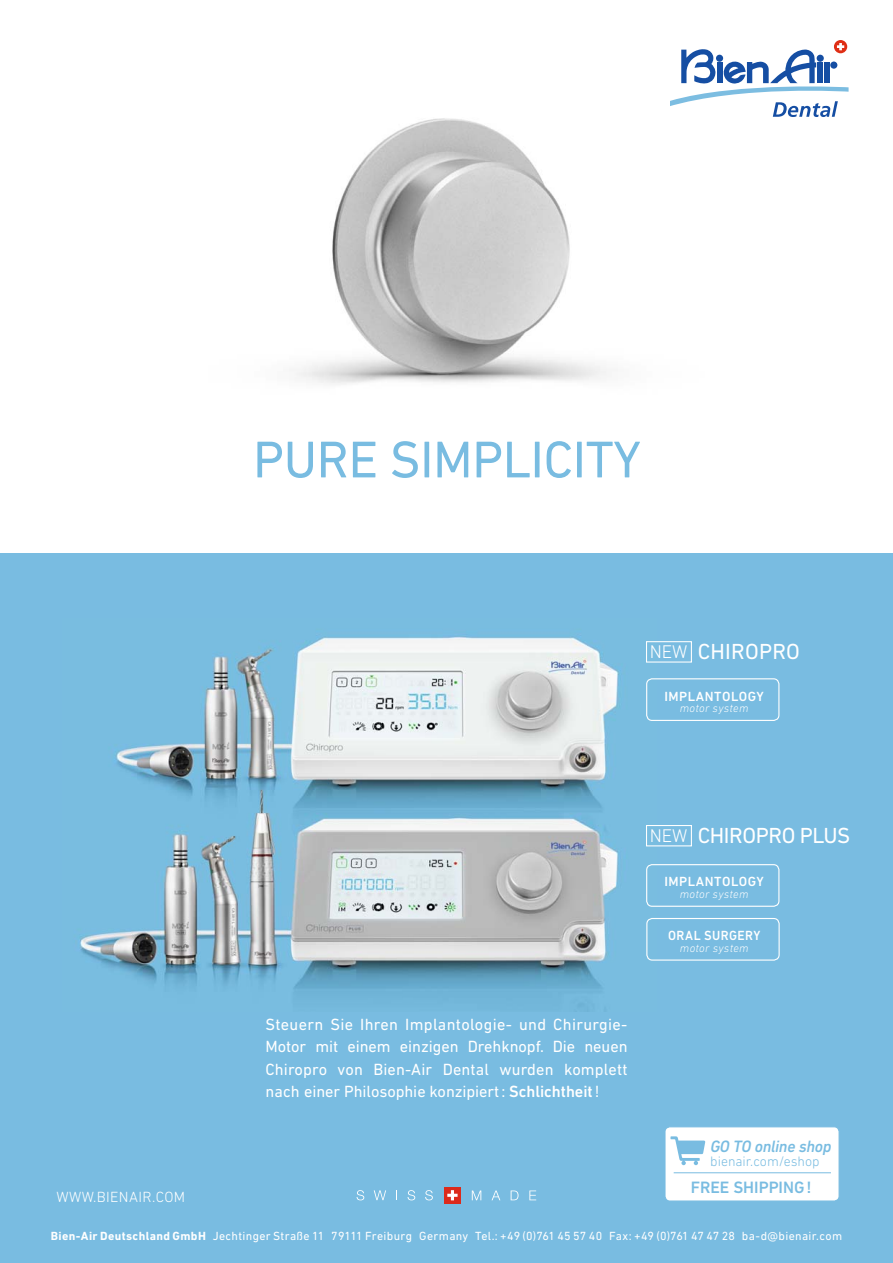
<style>
.page{position:relative;width:893px;height:1263px;background:#fff}
.page>*{position:absolute;margin:0;border:0;box-sizing:border-box;transform-origin:0 0}
.t1{font:52.5px "DIN Next LT Pro";letter-spacing:-.01em;color:#79bce1}
.t2{font:22.2px "DIN Next LT Pro";letter-spacing:-.02em;color:#fff}
.t3{font:22.2px "DIN Next LT Pro";letter-spacing:.01em;color:#fff}
.t4{font:italic 500 16.8px "DIN Next W1 G";letter-spacing:-.015em;color:#79bce1}
.t5{font:500 16.8px "DIN Next W1 G";color:#79bce1}
.t6{font:16.5px/22.5px "DIN Next LT Pro";letter-spacing:-.005em;color:#fff;text-align:justify}
.t7{font:300 15px "DIN Next LT Pro";letter-spacing:.025em;color:#fff}
.t8{font:300 13.95px "DIN Next W1 G";color:#79bce1}
.t9{font:500 13.5px "DIN Next W1 G";letter-spacing:.035em;color:#fff}
.t10{font:500 13.5px "DIN Next W1 G";letter-spacing:.035em;color:#fff;scale:.95 1}
.t11{font:12px "DIN Next LT Pro";letter-spacing:.025em;color:#fff}
.t12{font:italic 300 11.55px "DIN Next W1 G";letter-spacing:.03em;color:#fff}
.s1{font-weight:300;font-size:18.75px}
.s2{font-weight:500}
.s3{font-weight:700}
</style>
<div class="page">
<div style="left:0;top:553px;width:893px;height:710px;background:#79bce1"></div>
<img style="left:296px;top:118px;width:311px;height:266px">
<img style="left:80px;top:636px;width:576px;height:375px">
<div style="left:646px;top:641px;width:46px;height:22px;border:1px solid #fff"></div>
<div style="left:646px;top:825px;width:46px;height:21px;border:1px solid #fff"></div>
<svg style="left:834px;top:40px;width:13px;height:13px"></svg>
<svg style="left:670px;top:43px;width:179px;height:74px"></svg>
<div style="left:646px;top:678px;width:133px;height:43px;border:1px solid #fff;border-radius:5px"></div>
<div style="left:646px;top:864px;width:133px;height:43px;border:1px solid #fff;border-radius:5px"></div>
<div style="left:646px;top:918px;width:134px;height:43px;border:1px solid #fff;border-radius:5px"></div>
<svg style="left:356px;top:1190px;width:8px;height:10px"></svg>
<svg style="left:374px;top:1190px;width:12px;height:10px"></svg>
<svg style="left:407px;top:1190px;width:8px;height:10px"></svg>
<svg style="left:425px;top:1190px;width:8px;height:10px"></svg>
<svg style="left:472px;top:1190px;width:9px;height:10px"></svg>
<svg style="left:492px;top:1190px;width:8px;height:10px"></svg>
<svg style="left:511px;top:1190px;width:8px;height:10px"></svg>
<svg style="left:529px;top:1190px;width:7px;height:10px"></svg>
<div style="left:444px;top:1187px;width:17px;height:16px;background:#dc2a1b"></div>
<svg style="left:447px;top:1190px;width:11px;height:10px"></svg>
<div style="left:665px;top:1127px;width:174px;height:74px;background:#fff;border-radius:5px"></div>
<div style="left:664px;top:1126px;width:176px;height:75px;border:1px solid #79bce1;border-radius:5px"></div>
<svg style="left:670px;top:1136px;width:35px;height:29px"></svg>
<hr style="left:674px;top:1172px;width:157px;height:1px;background:#79bce1">
<p class="t7" style="left:57px;top:1188px;width:130px">WWW.BIENAIR.COM</p>
<h1 class="t1" style="left:253px;top:438px;width:389px">PURE SIMPLICITY</h1>
<h2 class="t3" style="left:650px;top:643px;width:152px"><span class="s1">NEW</span> CHIROPRO</h2>
<p class="t9" style="left:665px;top:688px;width:101px">IMPLANTOLOGY</p>
<p class="t12" style="left:680px;top:704px;width:70px">motor system</p>
<h2 class="t2" style="left:650px;top:827px;width:202px"><span class="s1">NEW</span> CHIROPRO PLUS</h2>
<p class="t9" style="left:665px;top:874px;width:101px">IMPLANTOLOGY</p>
<p class="t12" style="left:680px;top:890px;width:70px">motor system</p>
<p class="t10" style="left:668px;top:928px;width:99px">ORAL SURGERY</p>
<p class="t12" style="left:680px;top:944px;width:70px">motor system</p>
<p class="t6" style="left:265px;top:1014px;width:364px">Steuern Sie Ihren Implantologie- und Chirurgie-Motor mit einem einzigen Drehknopf. Die neuen Chiropro von Bien-Air Dental wurden komplett nach einer Philosophie konzipiert : <span class="s2">Schlichtheit</span> !</p>
<p class="t4" style="left:710px;top:1141px;width:122px">GO TO online shop</p>
<p class="t8" style="left:710px;top:1156px;width:111px">bienair.com/eshop</p>
<p class="t5" style="left:691px;top:1177px;width:122px">FREE SHIPPING !</p>
<p class="t11" style="left:51px;top:1231px;width:793px"><span class="s3">Bien-Air Deutschland GmbH</span> Jechtinger Straße 11 79111 Freiburg Germany Tel.: +49 (0)761 45 57 40 Fax: +49 (0)761 47 47 28 ba-d@bienair.com</p>
</div>
